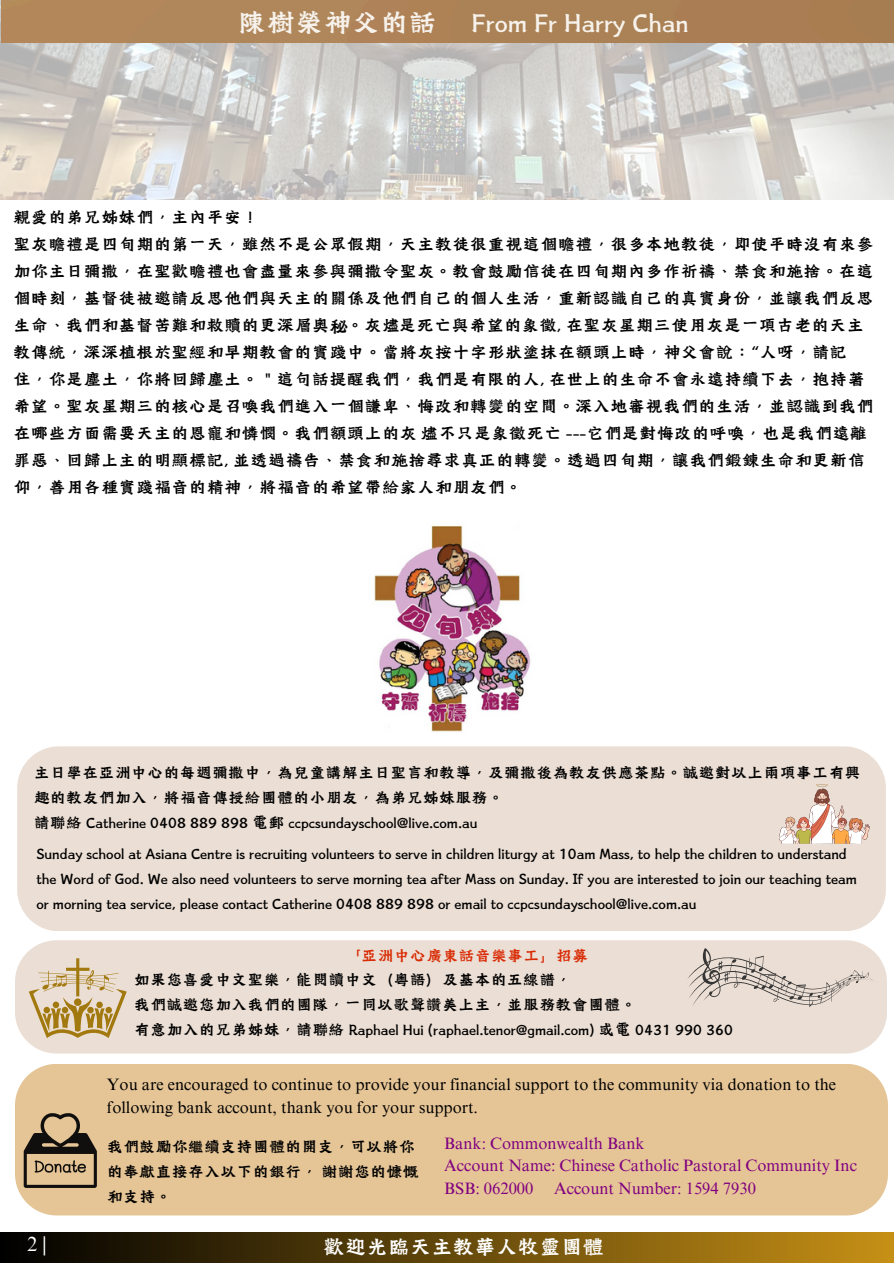
<style>
.page{position:relative;width:894px;height:1264px;background:#fff}
.page>*{position:absolute;margin:0;border:0;box-sizing:border-box;transform-origin:0 0}
.t1{font:31.5px "Canva Tide Kaplan HK";color:#f7f2ec}
.t2{font:24px "Canva Tide Kaplan HK";color:#fff}
.t3{font:21.45px "Canva Tide Kaplan TC";color:#000}
.t4{font:20.4px "Times NRMT Pro";color:#fff}
.t5{font:19.5px/27px "Canva Tide Kaplan HK";color:#000}
.t6{font:19.5px "Canva Tide Kaplan TC";color:#000}
.t7{font:18px/24.8px "Canva Tide Kaplan HK";color:#000}
.t8{font:18px "Canva Tide Kaplan HK";color:#d92b04}
.t9{font:16.5px/22.5px "Times NRMT Pro";color:#000}
.t10{font:16.5px "Times NRMT Pro";color:#800080}
</style>
<div class="page">
<div style="left:0;top:1232px;width:893px;height:30px;background:linear-gradient(to right,#000,#c69016)"></div>
<img style="left:0;top:0;width:892px;height:199px">
<div style="left:1px;top:0;width:892px;height:43px;background:#af8255"></div>
<div style="left:15px;top:1064px;width:872px;height:151px;background:#e5c495"></div>
<svg style="left:24px;top:1112px;width:73px;height:75px;background:#9b8566"></svg>
<div style="left:17px;top:746px;width:868px;height:185px;background:#ebded4"></div>
<img style="left:779px;top:784px;width:90px;height:59px">
<div style="left:15px;top:940px;width:871px;height:113px;background:#ebded4"></div>
<svg style="left:687px;top:948px;width:190px;height:63px;background:#d9cdc4"></svg>
<svg style="left:29px;top:958px;width:98px;height:80px;background:#d7c29f"></svg>
<img style="left:374px;top:525px;width:157px;height:207px">
<h1 class="t1" style="left:238px;top:5px;width:451px">陳樹榮神父的話 From Fr Harry Chan</h1>
<p class="t5" style="left:13px;top:203px;width:862px">親愛的弟兄姊妹們，主內平安！<br>聖灰瞻禮是四旬期的第一天，雖然不是公眾假期，天主教徒很重視這個瞻禮，很多本地教徒，即使平時沒有來參加你主日彌撒，在聖歡瞻禮也會盡量來參與彌撒令聖灰。教會鼓勵信徒在四旬期內多作祈禱、禁食和施捨。在這個時刻，基督徒被邀請反思他們與天主的關係及他們自己的個人生活，重新認識自己的真實身份，並讓我們反思生命、我們和基督苦難和救贖的更深層奧 。灰 是死亡與希望的象徵, 在聖灰星期三使用灰是一項古老的天主教傳統，深深植根於聖經和早期教會的實踐中。當將灰按十字形狀塗抹在額頭上時，神父會說：“人呀，請記<br>住，你是塵土，你將回歸塵土。＂這句話提醒我們，我們是有限的人, 在世上的生命不會永遠持續下去，抱持著希望。聖灰星期三的核心是召喚我們進入一個謙卑、悔改和轉變的空間。深入地審視我們的生活，並認識到我們在哪些方面需要天主的恩寵和憐憫。我們額頭上的灰 不只是象徵死亡 ---它們是對悔改的呼喚，也是我們遠離罪惡、回歸上主的明顯標記, 並透過禱告、禁食和施捨尋求真正的轉變。透過四旬期，讓我們鍛鍊生命和更新信仰，善用各種實踐福音的精神，將福音的希望帶給家人和朋友們。</p>
<p class="t3" style="left:329px;top:314px;width:21px">秘</p>
<p class="t6" style="left:382px;top:314px;width:19px">燼</p>
<p class="t6" style="left:420px;top:422px;width:19px">燼</p>
<p class="t7" style="left:34px;top:759px;width:828px">主日學在亞洲中心的每週彌撒中，為兒童講解主日聖言和教導，及彌撒後為教友供應茶點。誠邀對以上兩項事工有興趣的教友們加入，將福音傳授給團體的小朋友，為弟兄姊妹服務。</p>
<p class="t7" style="left:34px;top:809px;width:445px">請聯絡 Catherine 0408 889 898 電郵 ccpcsundayschool@live.com.au</p>
<p class="t7" style="left:36px;top:840px;width:821px">Sunday school at Asiana Centre is recruiting volunteers to serve in children liturgy at 10am Mass, to help the children to understand the Word of God. We also need volunteers to serve morning tea after Mass on Sunday. If you are interested to join our teaching team or morning tea service, please contact Catherine 0408 889 898 or email to ccpcsundayschool@live.com.au</p>
<p class="t8" style="left:345px;top:944px;width:245px">「亞洲中心廣東話音樂事工」招募</p>
<p class="t7" style="left:134px;top:967px;width:439px">如果您喜愛中文聖樂，能閱讀中文（粵語）及基本的五線譜，</p>
<p class="t7" style="left:134px;top:991px;width:504px">我們誠邀您加入我們的團隊，一同以歌聲讚美上主，並服務教會團體。</p>
<p class="t7" style="left:134px;top:1016px;width:600px">有意加入的兄弟姊妹，請聯絡 Raphael Hui (raphael.tenor@gmail.com) 或電 0431 990 360</p>
<p class="t9" style="left:107px;top:1075px;width:730px">You are encouraged to continue to provide your financial support to the community via donation to the following bank account, thank you for your support.</p>
<h3 class="t7" style="left:107px;top:1133px;width:313px">我們鼓勵你繼續支持團體的開支，可以將你的奉獻直接存入以下的銀行，謝謝您的慷慨和支持。</h3>
<p class="t10" style="left:444px;top:1137px;width:202px">Bank: Commonwealth Bank</p>
<p class="t10" style="left:444px;top:1159px;width:414px">Account Name: Chinese Catholic Pastoral Community Inc</p>
<p class="t10" style="left:444px;top:1182px;width:91px">BSB: 062000</p>
<p class="t10" style="left:554px;top:1182px;width:203px">Account Number: 1594 7930</p>
<p class="t4" style="left:27px;top:1236px;width:21px">2|</p>
<p class="t2" style="left:323px;top:1232px;width:282px">歡迎光臨天主教華人牧靈團體</p>
</div>
